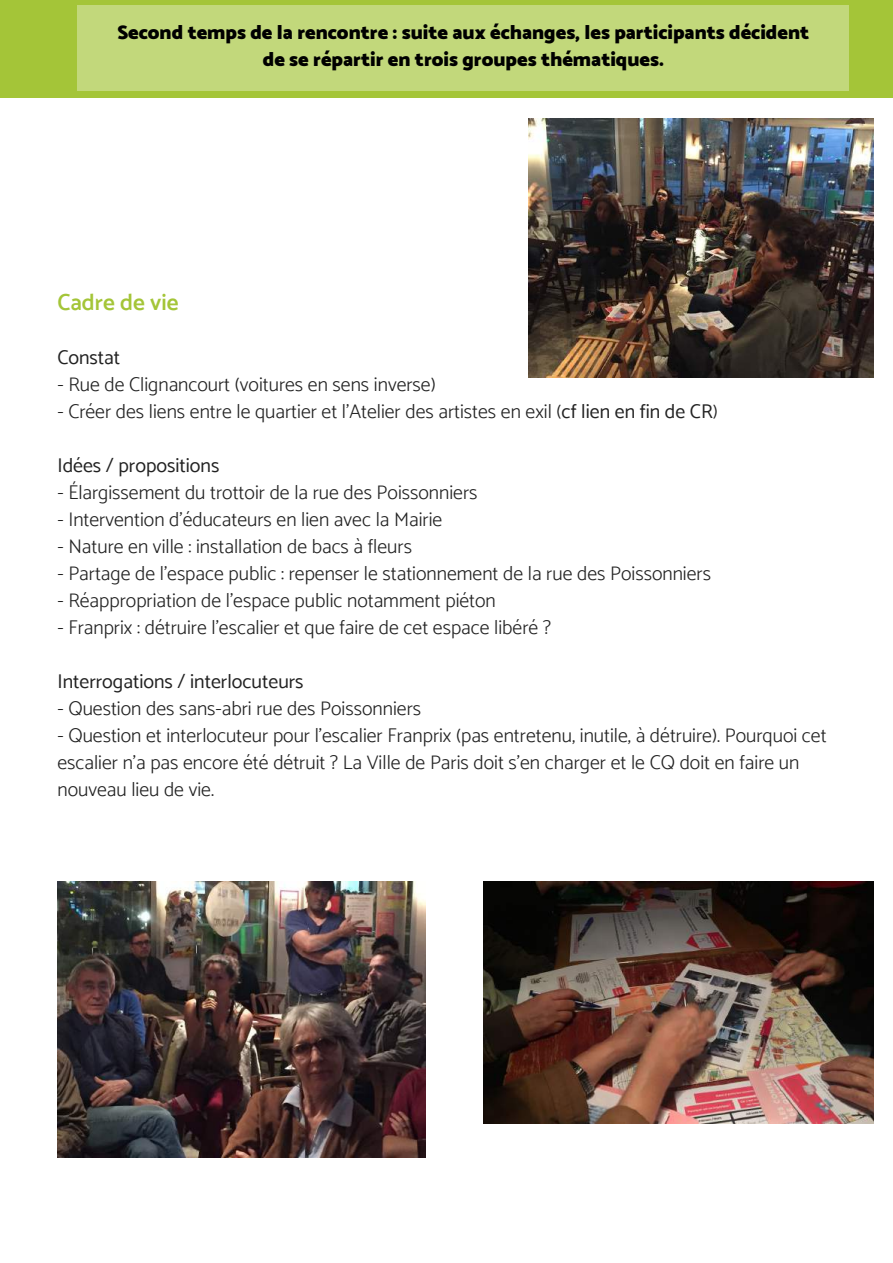
<style>
.page{position:relative;width:893px;height:1263px;background:#fff}
.page>*{position:absolute;margin:0;border:0;box-sizing:border-box;transform-origin:0 0}
.t1{font:600 23.25px "Catamaran";color:#a4c538}
.t2{font:300 19.8px/27px "Catamaran";color:#222}
.t3{font:900 19.8px/27px "Catamaran";color:#000;text-align:center}
.t4{font:19.8px "Catamaran";color:#222}
.s1{font-weight:400}
</style>
<div class="page">
<div style="left:0;top:0;width:893px;height:98px;background:#a4c538"></div>
<div style="left:78px;top:6px;width:771px;height:85px;background:#c2d87b"></div>
<img style="left:483px;top:882px;width:391px;height:242px">
<img style="left:57px;top:882px;width:369px;height:275px">
<img style="left:528px;top:118px;width:346px;height:259px">
<p class="t3" style="left:117px;top:20px;width:693px">Second temps de la rencontre : suite aux échanges, les participants décident de se répartir en trois groupes thématiques.</p>
<p class="t1" style="left:57px;top:288px;width:123px">Cadre de vie</p>
<p class="t4" style="left:57px;top:345px;width:64px">Constat</p>
<p class="t2" style="left:57px;top:370px;width:380px">- Rue de Clignancourt (voitures en sens inverse)</p>
<p class="t2" style="left:57px;top:397px;width:662px">- Créer des liens entre le quartier et l’Atelier des artistes en exil (<span class="s1">cf lien en fin de CR</span>)</p>
<p class="t4" style="left:57px;top:453px;width:163px">Idées / propositions</p>
<p class="t2" style="left:57px;top:478px;width:422px">- Élargissement du trottoir de la rue des Poissonniers</p>
<p class="t2" style="left:57px;top:505px;width:386px">- Intervention d’éducateurs en lien avec la Mairie</p>
<p class="t2" style="left:57px;top:533px;width:356px">- Nature en ville : installation de bacs à fleurs</p>
<p class="t2" style="left:57px;top:560px;width:655px">- Partage de l’espace public : repenser le stationnement de la rue des Poissonniers</p>
<p class="t2" style="left:57px;top:587px;width:440px">- Réappropriation de l’espace public notamment piéton</p>
<p class="t2" style="left:57px;top:614px;width:495px">- Franprix : détruire l’escalier et que faire de cet espace libéré ?</p>
<p class="t4" style="left:57px;top:670px;width:248px">Interrogations / interlocuteurs</p>
<p class="t2" style="left:57px;top:695px;width:365px">- Question des sans-abri rue des Poissonniers</p>
<p class="t2" style="left:57px;top:722px;width:771px">- Question et interlocuteur pour l’escalier Franprix (pas entretenu, inutile, à détruire). Pourquoi cet escalier n’a pas encore été détruit ? La Ville de Paris doit s’en charger et le CQ doit en faire un nouveau lieu de vie.</p>
</div>
